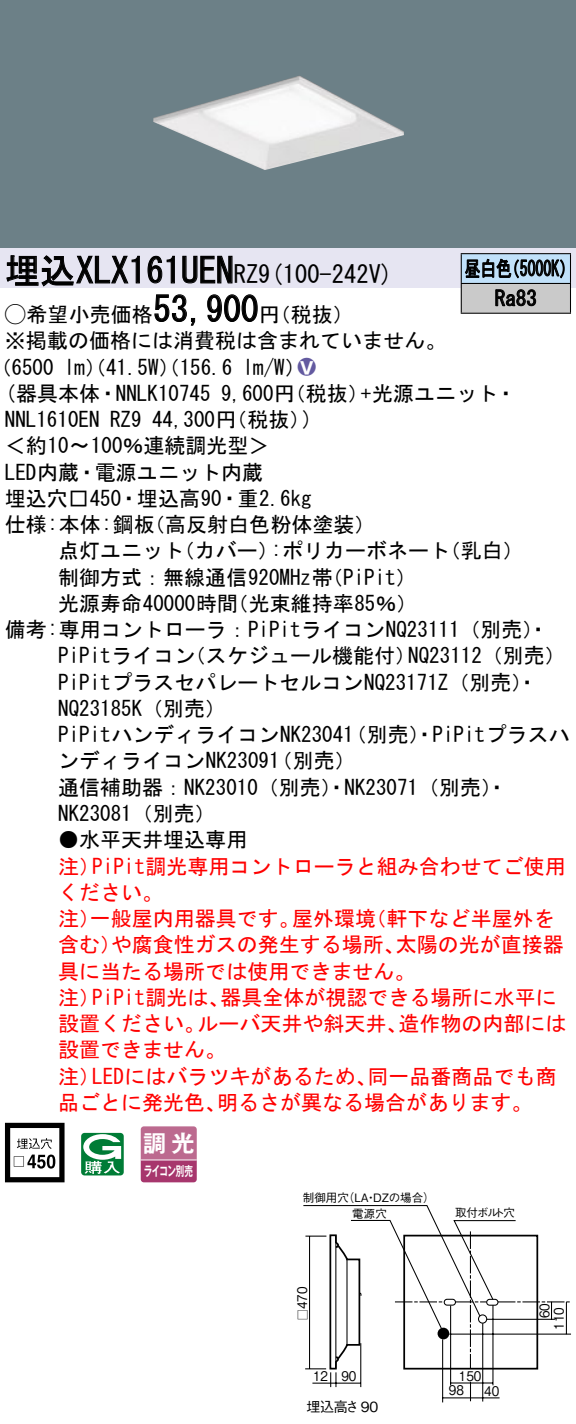
<style>
.page{position:relative;width:576px;height:1424px;background:#fff}
.page>*{position:absolute;margin:0;border:0;box-sizing:border-box;transform-origin:0 0}
.t1{font:35px "MS Gothic";color:#000}
.t2{font:24.5px "MS Gothic";color:#000}
.t3{font:23.1px "Gothic MB101 Pro De Bold 90 pv RKSJ H";color:#fff}
.t4{font:21px/26.2px "MS Gothic";color:#000}
.t5{font:21px/26.2px "MS Gothic";color:#f00}
.t6{font:21px/29.8px "MS Gothic";color:#000;scale:.75 1}
.t7{font:21px "Ford Classification 1";color:#635aa0}
.t8{font:14px "Gothic BBB Pro Medium 90 pv RKSJ H";letter-spacing:-.02em;color:#000}
.t9{font:13.3px "Gothic BBB Pro Medium 90 pv RKSJ H";color:#000;scale:.9 1}
.t10{font:13.3px "Gothic MB101 Pro De Bold 90 pv RKSJ H";letter-spacing:-.05em;color:#fff;scale:.65 1}
.t11{font:11.55px "Gothic BBB Pro Medium 90 pv RKSJ H";color:#000}
.t12{font:11.55px "Gothic BBB Pro Medium 90 pv RKSJ H";color:#000;scale:.9 1}
.s1{font-size:24.5px}
.s2{font-family:"Ford Classification 1"}
.s3{color:#fff}
</style>
<div class="page">
<div style="left:0;top:0;width:575px;height:248px;background:#6c8087"></div>
<img style="left:153px;top:75px;width:251px;height:95px">
<div style="left:0;top:248px;width:575px;height:40px;background:#e6e5f2"></div>
<svg style="left:6px;top:255px;width:134px;height:32px"></svg>
<svg style="left:147px;top:255px;width:28px;height:29px"></svg>
<svg style="left:182px;top:255px;width:51px;height:29px"></svg>
<svg style="left:154px;top:294px;width:42px;height:32px"></svg>
<svg style="left:207px;top:294px;width:51px;height:28px"></svg>
<svg style="left:5px;top:1122px;width:59px;height:60px"></svg>
<svg style="left:47px;top:1154px;width:8px;height:14px"></svg>
<svg style="left:81px;top:1132px;width:43px;height:43px"></svg>
<svg style="left:140px;top:1126px;width:56px;height:56px;background:#b55a85"></svg>
<hr style="left:141px;top:1159px;width:55px;height:1px;background:#fff">
<div style="left:461px;top:254px;width:109px;height:29px;background:#c1e1fa"></div>
<div style="left:461px;top:283px;width:109px;height:30px;background:#cacaca"></div>
<hr style="left:460px;top:253px;width:110px;height:1px;background:#000">
<hr style="left:569px;top:254px;width:2px;height:29px;background:#000">
<hr style="left:460px;top:283px;width:110px;height:1px;background:#000">
<hr style="left:569px;top:284px;width:2px;height:29px;background:#000">
<hr style="left:460px;top:312px;width:110px;height:2px;background:#000">
<svg style="left:460px;top:254px;width:104px;height:59px"></svg>
<hr style="left:442px;top:1339px;width:1px;height:63px;background:#000">
<hr style="left:482px;top:1323px;width:1px;height:78px;background:#000">
<svg style="left:303px;top:1205px;width:267px;height:195px"></svg>
<h1 class="t1" style="left:5px;top:253px;width:255px">埋込XLX161UEN<span class="s1">RZ</span></h1>
<p class="t2" style="left:258px;top:262px;width:136px">(9 100-242 (V</p>
<h1 class="t1" style="left:153px;top:292px;width:106px">53,900</h1>
<p class="t4" style="left:5px;top:301px;width:442px"><span class="s2">A</span>希望小売価格<br>※掲載の価格には消費税は含まれていません。</p>
<p class="t7" style="left:298px;top:356px;width:19px">2<span class="s3">8</span></p>
<p class="t4" style="left:259px;top:301px;width:96px">（円税抜(</p>
<p class="t4" style="left:243px;top:354px;width:64px">l m (W/</p>
<p class="t4" style="left:-9px;top:354px;width:65px">（6500</p>
<p class="t4" style="left:64px;top:354px;width:169px">lm）（41.5 ）（W 156.6</p>
<p class="t6" style="left:494px;top:254px;width:57px;text-indent:-30px">昼白色<br>Ra83</p>
<p class="t6" style="left:504px;top:254px;width:96px">（5000 (K</p>
<p class="t4" style="left:5px;top:380px;width:207px">(器具本体・NNLK10745</p>
<p class="t4" style="left:221px;top:380px;width:149px">9,600 （円税抜）</p>
<p class="t4" style="left:361px;top:380px;width:157px">+光源ユニット・</p>
<p class="t4" style="left:152px;top:406px;width:160px">44,300 （円税抜(</p>
<p class="t4" style="left:302px;top:406px;width:12px">(</p>
<p class="t4" style="left:5px;top:406px;width:96px">NNL1610EN</p>
<p class="t4" style="left:5px;top:432px;width:266px">＜約10〜100％連続調光型&lt;</p>
<p class="t4" style="left:5px;top:459px;width:259px">LED内蔵・電源ユニット内蔵</p>
<p class="t4" style="left:5px;top:485px;width:308px">埋込穴□450・埋込高90・重2.6kg</p>
<p class="t4" style="left:144px;top:511px;width:233px">（高反射白色粉体塗装(</p>
<p class="t4" style="left:110px;top:406px;width:33px">RZ9</p>
<p class="t4" style="left:5px;top:511px;width:151px">仕様:本体:鋼板</p>
<p class="t4" style="left:174px;top:537px;width:106px">（カバー）</p>
<p class="t4" style="left:58px;top:537px;width:127px">点灯ユニット</p>
<p class="t4" style="left:271px;top:537px;width:181px">:ポリカーボネート</p>
<p class="t4" style="left:439px;top:537px;width:85px">（乳白(</p>
<p class="t4" style="left:227px;top:564px;width:191px;text-indent:-169px">制御方式：無線通信920MHz帯<br>（光束維持率85％(</p>
<p class="t4" style="left:322px;top:564px;width:96px">（PiPit(</p>
<p class="t4" style="left:58px;top:590px;width:181px">光源寿命40000時間</p>
<p class="t4" style="left:5px;top:616px;width:545px">備考:専用コントローラ：PiPitライコンNQ23111（別売・(</p>
<p class="t4" style="left:408px;top:642px;width:159px">NQ23112（別売(</p>
<p class="t4" style="left:185px;top:642px;width:232px">（スケジュール機能付）</p>
<p class="t4" style="left:58px;top:642px;width:139px">PiPitライコン</p>
<p class="t4" style="left:58px;top:669px;width:481px">PiPitプラスセパレートセルコンNQ23171 （Z 別売・(</p>
<p class="t4" style="left:58px;top:695px;width:169px">NQ23185 （K 別売(</p>
<p class="t4" style="left:346px;top:721px;width:225px">（別売）・PiPitプラスハ</p>
<p class="t4" style="left:58px;top:721px;width:299px;text-align:right">PiPitハンディライコンNK23041（別売(</p>
<p class="t4" style="left:58px;top:747px;width:450px">ンディライコンNK23091<br>通信補助器：NK23010（別売）・NK23071（別売・(<br>NK23081（別売(</p>
<p class="t4" style="left:58px;top:826px;width:190px">●水平天井埋込専用</p>
<p class="t5" style="left:92px;top:852px;width:475px">PiPit調光専用コントローラと組み合わせてご使用</p>
<p class="t5" style="left:58px;top:852px;width:106px">注）<br>ください。</p>
<p class="t5" style="left:90px;top:905px;width:211px">一般屋内用器具です。</p>
<p class="t5" style="left:292px;top:905px;width:85px">屋外環境</p>
<p class="t5" style="left:365px;top:905px;width:190px">（軒下など半屋外を</p>
<p class="t5" style="left:58px;top:905px;width:43px">注）</p>
<p class="t5" style="left:111px;top:931px;width:295px">や腐食性ガスの発生する場所、</p>
<p class="t5" style="left:395px;top:931px;width:170px">太陽の光が直接器</p>
<p class="t5" style="left:58px;top:931px;width:64px">含む）</p>
<p class="t5" style="left:58px;top:957px;width:358px">具に当たる場所では使用できません。</p>
<p class="t5" style="left:220px;top:984px;width:337px">器具全体が視認できる場所に水平に</p>
<p class="t5" style="left:58px;top:984px;width:43px">注）</p>
<p class="t5" style="left:92px;top:984px;width:139px">PiPit調光は、</p>
<p class="t5" style="left:197px;top:1010px;width:211px">ルーバ天井や斜天井、</p>
<p class="t5" style="left:398px;top:1010px;width:170px">造作物の内部には</p>
<p class="t5" style="left:58px;top:1010px;width:169px">設置ください。設置できません。</p>
<p class="t5" style="left:92px;top:1062px;width:286px">LEDにはバラツキがあるため、</p>
<p class="t5" style="left:367px;top:1062px;width:190px">同一品番商品でも商</p>
<p class="t5" style="left:58px;top:1062px;width:43px">注）</p>
<p class="t5" style="left:58px;top:1089px;width:169px">品ごとに発光色、</p>
<p class="t5" style="left:217px;top:1089px;width:317px">明るさが異なる場合があります。</p>
<p class="t3" style="left:143px;top:1123px;width:53px">調光</p>
<p class="t10" style="left:144px;top:1159px;width:77px">ライコン別売</p>
<p class="t11" style="left:343px;top:1188px;width:93px">（LA DZの場合(</p>
<p class="t11" style="left:303px;top:1188px;width:48px">制御用穴</p>
<p class="t11" style="left:365px;top:1188px;width:13px">・</p>
<p class="t11" style="left:352px;top:1204px;width:36px">電源穴</p>
<p class="t11" style="left:455px;top:1203px;width:61px">取付ボルト穴</p>
<p class="t9" style="left:291px;top:1309px;width:27px;rotate:-90deg">470</p>
<p class="t12" style="left:293px;top:1319px;width:13px;rotate:-90deg">□</p>
<p class="t9" style="left:533px;top:1317px;width:18px;rotate:-90deg">60</p>
<p class="t9" style="left:548px;top:1329px;width:27px;rotate:-90deg">110</p>
<p class="t9" style="left:313px;top:1365px;width:18px">12</p>
<p class="t9" style="left:341px;top:1365px;width:18px">90</p>
<p class="t8" style="left:306px;top:1394px;width:73px">埋込高さ90</p>
<p class="t9" style="left:458px;top:1365px;width:27px">150</p>
<p class="t9" style="left:448px;top:1379px;width:18px">98</p>
<p class="t9" style="left:484px;top:1379px;width:18px">40</p>
</div>
